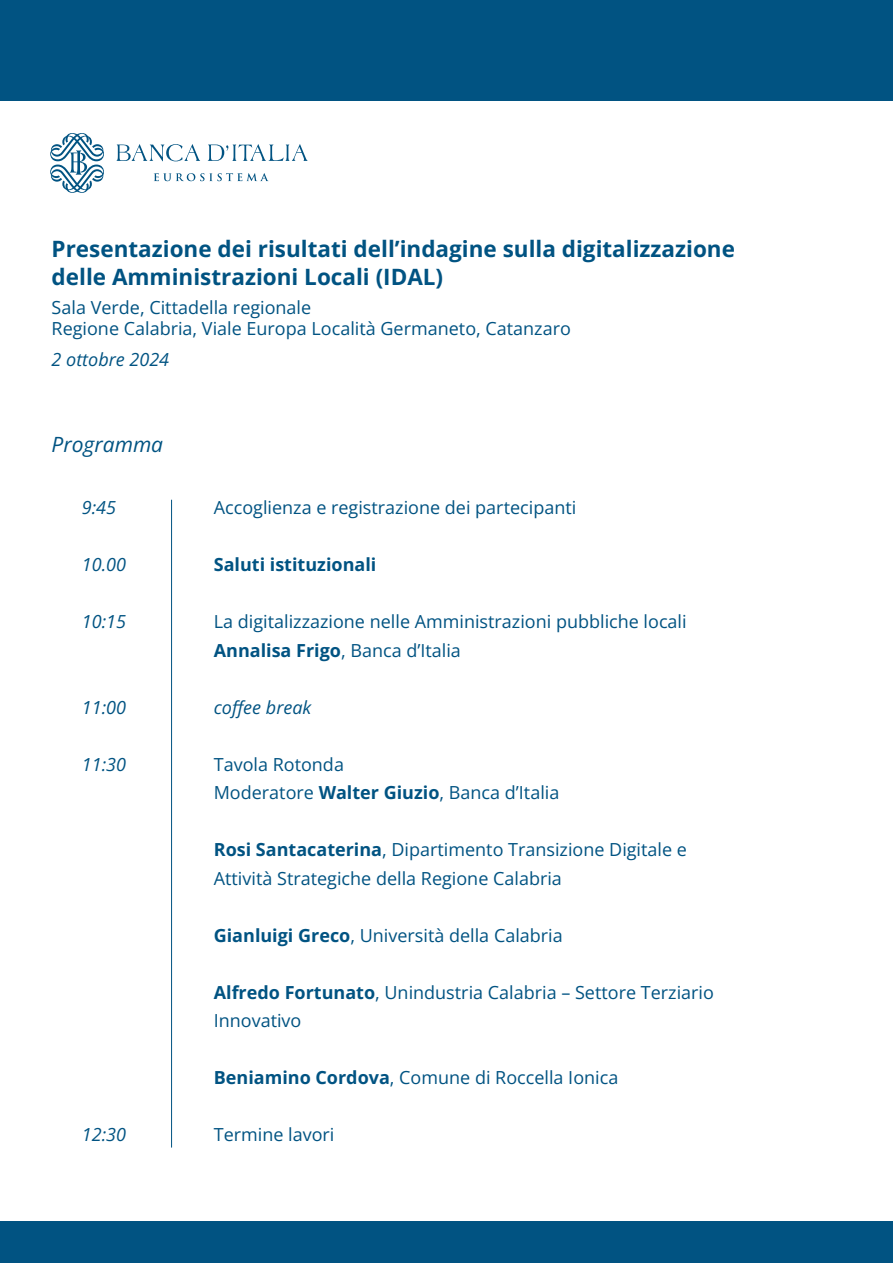
<style>
.page{position:relative;width:893px;height:1263px;background:#fff}
.page>*{position:absolute;margin:0;border:0;box-sizing:border-box;transform-origin:0 0}
.t1{font:22.5px/28.5px "Open Sans";color:#015382}
.t2{font:italic 21px "Open Sans";color:#015382}
.t3{font:18px/28.5px "Open Sans";color:#015382}
.t4{font:italic 18px "Open Sans";color:#015382}
</style>
<div class="page">
<svg style="left:116px;top:144px;width:84px;height:17px"></svg>
<svg style="left:208px;top:144px;width:100px;height:17px"></svg>
<svg style="left:154px;top:173px;width:115px;height:8px"></svg>
<svg style="left:50px;top:133px;width:54px;height:60px"></svg>
<div style="left:0;top:0;width:893px;height:101px;background:#015382"></div>
<div style="left:0;top:1221px;width:893px;height:42px;background:#015382"></div>
<hr style="left:171px;top:500px;width:1px;height:647px;background:#015382">
<p class="t1" style="left:52px;top:234px;width:685px">Presentazione dei risultati dell’indagine sulla digitalizzazione delle Amministrazioni Locali (IDAL)</p>
<p class="t3" style="left:52px;top:296px;width:521px;line-height:21px">Sala Verde, Cittadella regionale<br>Regione Calabria, Viale Europa Località Germaneto, Catanzaro</p>
<p class="t4" style="left:52px;top:347px;width:119px">2 ottobre 2024</p>
<p class="t2" style="left:52px;top:429px;width:113px">Programma</p>
<p class="t4" style="left:82px;top:495px;width:36px">9:45</p>
<p class="t3" style="left:214px;top:493px;width:364px">Accoglienza e registrazione dei partecipanti</p>
<p class="t4" style="left:82px;top:552px;width:46px">10.00</p>
<p class="t3" style="left:214px;top:550px;width:164px">Saluti istituzionali</p>
<p class="t4" style="left:82px;top:609px;width:46px">10:15</p>
<p class="t3" style="left:214px;top:607px;width:474px">La digitalizzazione nelle Amministrazioni pubbliche locali<br>Annalisa Frigo, Banca d’Italia</p>
<p class="t4" style="left:82px;top:694px;width:46px">11:00</p>
<p class="t4" style="left:214px;top:694px;width:99px">coffee break</p>
<p class="t4" style="left:82px;top:752px;width:46px">11:30</p>
<p class="t3" style="left:214px;top:749px;width:347px">Tavola Rotonda<br>Moderatore Walter Giuzio, Banca d’Italia</p>
<p class="t3" style="left:214px;top:835px;width:475px">Rosi Santacaterina, Dipartimento Transizione Digitale e<br>Attività Strategiche della Regione Calabria</p>
<p class="t3" style="left:214px;top:920px;width:351px">Gianluigi Greco, Università della Calabria</p>
<p class="t3" style="left:214px;top:977px;width:502px">Alfredo Fortunato, Unindustria Calabria – Settore Terziario<br>Innovativo</p>
<p class="t3" style="left:214px;top:1063px;width:406px">Beniamino Cordova, Comune di Roccella Ionica</p>
<p class="t4" style="left:82px;top:1122px;width:46px">12:30</p>
<p class="t3" style="left:214px;top:1120px;width:122px">Termine lavori</p>
</div>
